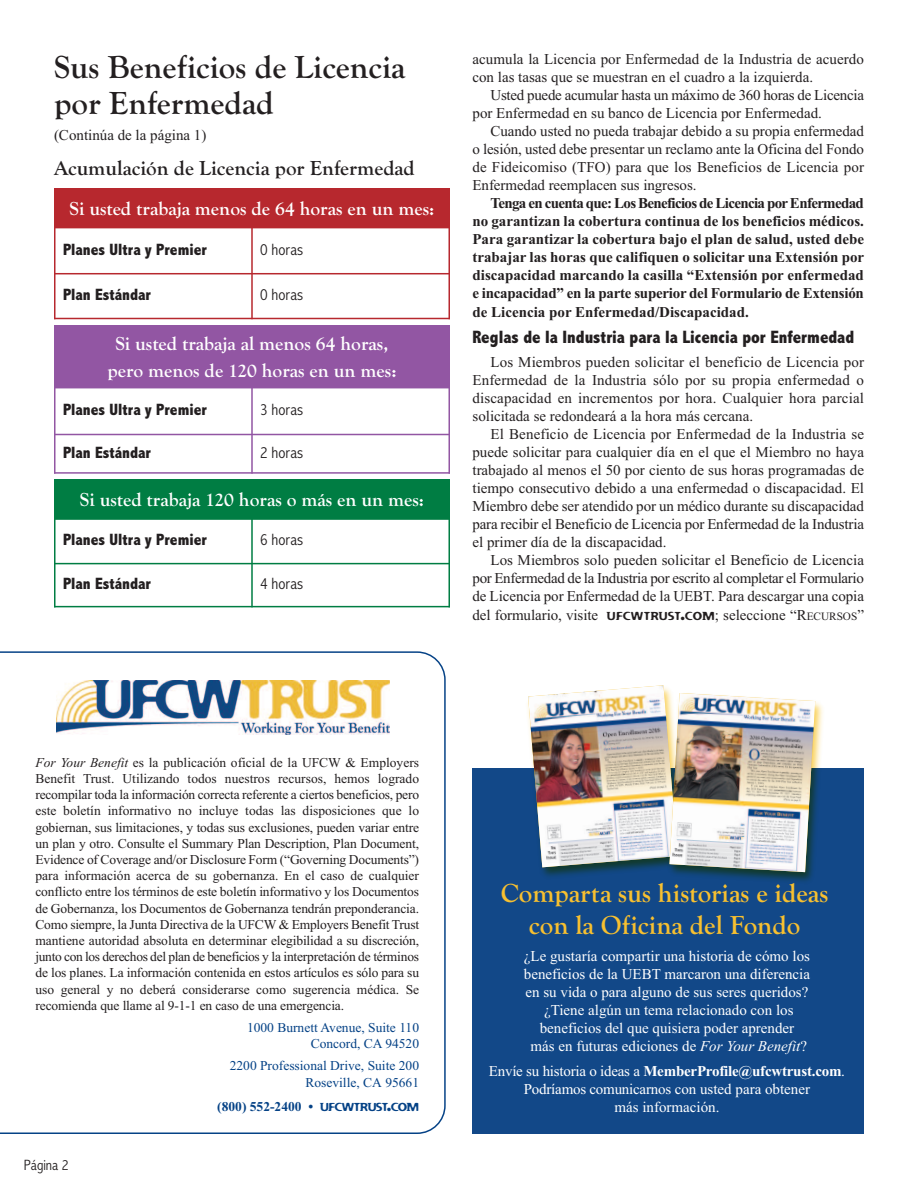
<style>
.page{position:relative;width:918px;height:1188px;background:#fff}
.page>*{position:absolute;margin:0;border:0;box-sizing:border-box;transform-origin:0 0}
.t1{font:700 33px/36px "Goudy Old Style T";color:#231f20}
.t2{font:700 27px/31.5px "Goudy Old Style T";color:#f7c030;text-align:center}
.t3{font:700 21px "Goudy Old Style T";color:#231f20}
.t4{font:700 19.5px/26.5px "Goudy Old Style T";color:#fff;text-align:center}
.t5{font:800 condensed 18px "Abadi";color:#231f20}
.t6{font:800 condensed 16.5px "Abadi";color:#231f20}
.t7{font:300 condensed 16.5px "Abadi";color:#231f20}
.t8{font:15px/18px "Times New Roman";color:#231f20;text-align:justify}
.t9{font:700 15px/18.1px "Times New Roman";color:#231f20;text-align:justify}
.t10{font:15px/18px "Times New Roman";color:#fff;text-align:center}
.t11{font:15px/18px "Times New Roman";letter-spacing:-.02em;color:#231f20}
.t12{font:300 condensed 15px "Abadi";color:#231f20}
.t13{font:13.5px/16.2px "Times New Roman";letter-spacing:-.01em;color:#231f20;text-align:justify}
.t14{font:13.5px/16.2px "Times New Roman";color:#054286;text-align:right}
.t15{font:700 13.5px "Times New Roman";color:#054286}
.s1{font-family:"Flexure";font-size:11.25px}
.s2{font-family:"Flexure"}
.s3{font-size:11.25px}
.s4{font-style:italic}
.s5{font-family:"Flexure";font-weight:400;font-size:11.25px}
.s6{font-family:"Flexure";font-weight:400;font-size:15px}
.s7{font-weight:700}
</style>
<div class="page">
<div style="left:472px;top:769px;width:392px;height:365px;background:#124888"></div>
<img style="left:522px;top:705px;width:78px;height:172px">
<img style="left:673px;top:701px;width:157px;height:180px">
<img style="left:528px;top:685px;width:143px;height:187px">
<img style="left:669px;top:693px;width:146px;height:179px">
<svg style="left:0;top:651px;width:446px;height:483px"></svg>
<div style="left:57px;top:671px;width:343px;height:73px;background:#fff"></div>
<img style="left:57px;top:680px;width:333px;height:54px">
<div style="left:54px;top:188px;width:395px;height:40px;background:#b7282e"></div>
<hr style="left:54px;top:188px;width:2px;height:131px;background:#b7282e">
<hr style="left:251px;top:227px;width:2px;height:92px;background:#b7282e">
<hr style="left:448px;top:188px;width:2px;height:131px;background:#b7282e">
<hr style="left:54px;top:273px;width:396px;height:1px;background:#b7282e">
<hr style="left:54px;top:318px;width:396px;height:1px;background:#b7282e">
<div style="left:54px;top:325px;width:395px;height:63px;background:#9256a3"></div>
<hr style="left:54px;top:325px;width:2px;height:149px;background:#9256a3">
<hr style="left:251px;top:387px;width:2px;height:87px;background:#9256a3">
<hr style="left:448px;top:325px;width:2px;height:149px;background:#9256a3">
<hr style="left:54px;top:434px;width:396px;height:1px;background:#9256a3">
<hr style="left:54px;top:472px;width:396px;height:2px;background:#9256a3">
<div style="left:54px;top:480px;width:395px;height:39px;background:#007d43"></div>
<hr style="left:54px;top:480px;width:2px;height:127px;background:#007d43">
<hr style="left:251px;top:518px;width:2px;height:89px;background:#007d43">
<hr style="left:448px;top:480px;width:2px;height:127px;background:#007d43">
<hr style="left:54px;top:518px;width:396px;height:2px;background:#007d43">
<hr style="left:54px;top:563px;width:396px;height:1px;background:#007d43">
<hr style="left:54px;top:606px;width:396px;height:1px;background:#007d43">
<h1 class="t1" style="left:54px;top:48px;width:353px">Sus Beneficios de Licencia por Enfermedad</h1>
<p class="t8" style="left:54px;top:126px;width:154px">(Continúa de la página 1)</p>
<h3 class="t3" style="left:54px;top:155px;width:362px">Acumulación de Licencia por Enfermedad</h3>
<h3 class="t4" style="left:69px;top:195px;width:367px">Si usted trabaja menos de 64 horas en un mes:</h3>
<p class="t6" style="left:63px;top:239px;width:145px">Planes Ultra y Premier</p>
<p class="t7" style="left:260px;top:239px;width:45px">0 horas</p>
<p class="t6" style="left:63px;top:285px;width:89px">Plan Estándar</p>
<p class="t7" style="left:260px;top:285px;width:45px">0 horas</p>
<h3 class="t4" style="left:107px;top:330px;width:291px">Si usted trabaja al menos 64 horas, pero menos de 120 horas en un mes:</h3>
<p class="t6" style="left:63px;top:400px;width:145px">Planes Ultra y Premier</p>
<p class="t7" style="left:260px;top:400px;width:45px">3 horas</p>
<p class="t6" style="left:63px;top:442px;width:89px">Plan Estándar</p>
<p class="t7" style="left:260px;top:442px;width:45px">2 horas</p>
<h3 class="t4" style="left:80px;top:486px;width:346px">Si usted trabaja 120 horas o más en un mes:</h3>
<p class="t6" style="left:63px;top:530px;width:145px">Planes Ultra y Premier</p>
<p class="t7" style="left:260px;top:530px;width:45px">6 horas</p>
<p class="t6" style="left:63px;top:574px;width:89px">Plan Estándar</p>
<p class="t7" style="left:260px;top:574px;width:45px">4 horas</p>
<p class="t8" style="left:473px;top:50px;width:393px">acumula la Licencia por Enfermedad de la Industria de acuerdo con las tasas que se muestran en el cuadro a la izquierda.</p>
<p class="t11" style="left:473px;top:86px;width:393px;text-indent:18px">Usted puede acumular hasta un máximo de 360 horas de Licencia por Enfermedad en su banco de Licencia por Enfermedad.</p>
<p class="t8" style="left:473px;top:122px;width:393px;text-indent:18px">Cuando usted no pueda trabajar debido a su propia enfermedad o lesión, usted debe presentar un reclamo ante la Oficina del Fondo de Fideicomiso (TFO) para que los Beneficios de Licencia por Enfermedad reemplacen sus ingresos.</p>
<p class="t9" style="left:473px;top:194px;width:393px;text-indent:18px">Tenga en cuenta que: Los Beneficios de Licencia por Enfermedad no garantizan la cobertura continua de los beneficios médicos.<br>Para garantizar la cobertura bajo el plan de salud, usted debe trabajar las horas que califiquen o solicitar una Extensión por discapacidad marcando la casilla “Extensión por enfermedad e incapacidad” en la parte superior del Formulario de Extensión de Licencia por Enfermedad/Discapacidad.</p>
<p class="t5" style="left:473px;top:326px;width:383px">Reglas de la Industria para la Licencia por Enfermedad</p>
<p class="t8" style="left:472px;top:352px;width:393px;text-indent:18px">Los Miembros pueden solicitar el beneficio de Licencia por Enfermedad de la Industria sólo por su propia enfermedad o discapacidad en incrementos por hora. Cualquier hora parcial solicitada se redondeará a la hora más cercana.</p>
<p class="t8" style="left:472px;top:424px;width:393px;text-indent:18px">El Beneficio de Licencia por Enfermedad de la Industria se puede solicitar para cualquier día en el que el Miembro no haya trabajado al menos el 50 por ciento de sus horas programadas de tiempo consecutivo debido a una enfermedad o discapacidad. El Miembro debe ser atendido por un médico durante su discapacidad para recibir el Beneficio de Licencia por Enfermedad de la Industria el primer día de la discapacidad.</p>
<p class="t8" style="left:472px;top:550px;width:393px;text-indent:18px">Los Miembros solo pueden solicitar el Beneficio de Licencia por Enfermedad de la Industria por escrito al completar el Formulario de Licencia por Enfermedad de la UEBT. Para descargar una copia</p>
<p class="t8" style="left:472px;top:606px;width:393px">del formulario, visite <span class="s1">UFCWTRUST</span><span class="s2">.</span><span class="s1">COM</span>; seleccione “R<span class="s3">ECURSOS</span>”</p>
<p class="t13" style="left:35px;top:754px;width:385px"><span class="s4">For Your Benefit</span> es la publicación oficial de la UFCW &amp; Employers Benefit Trust. Utilizando todos nuestros recursos, hemos logrado recompilar toda la información correcta referente a ciertos beneficios, pero este boletín informativo no incluye todas las disposiciones que lo gobiernan, sus limitaciones, y todas sus exclusiones, pueden variar entre un plan y otro. Consulte el Summary Plan Description, Plan Document, Evidence of Coverage and/or Disclosure Form (“Governing Documents”) para información acerca de su gobernanza. En el caso de cualquier conflicto entre los términos de este boletín informativo y los Documentos de Gobernanza, los Documentos de Gobernanza tendrán preponderancia.<br>Como siempre, la Junta Directiva de la UFCW &amp; Employers Benefit Trust mantiene autoridad absoluta en determinar elegibilidad a su discreción, junto con los derechos del plan de beneficios y la interpretación de términos de los planes. La información contenida en estos artículos es sólo para su uso general y no deberá considerarse como sugerencia médica. Se recomienda que llame al 9-1-1 en caso de una emergencia.</p>
<p class="t12" style="left:24px;top:1156px;width:46px">Página 2</p>
<p class="t14" style="left:247px;top:1019px;width:174px">1000 Burnett Avenue, Suite 110<br>Concord, CA 94520</p>
<p class="t14" style="left:230px;top:1058px;width:191px">2200 Professional Drive, Suite 200<br>Roseville, CA 95661</p>
<p class="t15" style="left:217px;top:1099px;width:203px">(800) 552-2400 • <span class="s5">UFCWTRUST</span><span class="s6">.</span><span class="s5">COM</span></p>
<h2 class="t2" style="left:501px;top:877px;width:329px">Comparta sus historias e ideas con la Oficina del Fondo</h2>
<p class="t10" style="left:524px;top:946px;width:288px">¿Le gustaría compartir una historia de cómo los beneficios de la UEBT marcaron una diferencia en su vida o para alguno de sus seres queridos? ¿Tiene algún un tema relacionado con los beneficios del que quisiera poder aprender<br>más en futuras ediciones de <span class="s4">For Your Benefit</span>?</p>
<p class="t10" style="left:489px;top:1062px;width:358px">Envíe su historia o ideas a <span class="s7">MemberProfile@ufcwtrust.com</span>.<br>Podríamos comunicarnos con usted para obtener<br>más información.</p>
</div>
